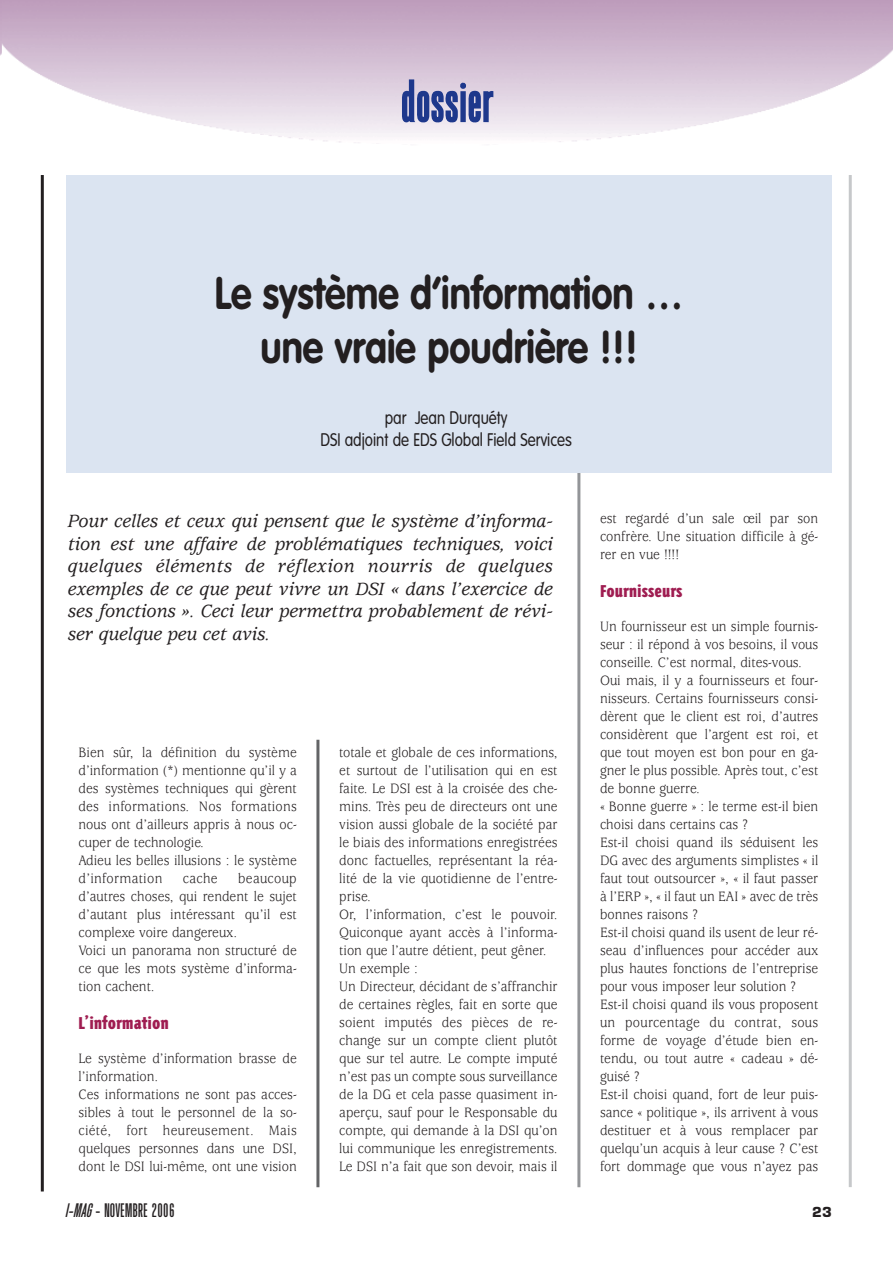
<style>
.page{position:relative;width:893px;height:1263px;background:#fff}
.page>*{position:absolute;margin:0;border:0;box-sizing:border-box;transform-origin:0 0}
.t1{font:54px "Undertaker";letter-spacing:.01em;color:#1e388c}
.t2{font:700 45px/54px "VAG Rounded";color:#231f20;text-align:center;scale:.85 1}
.t3{font:900 19.8px "Triplex Cond";color:#9f1d51;scale:1.2 1}
.t4{font:italic 500 19.5px/22.5px "Usherwood";color:#231f20;text-align:justify}
.t5{font:300 18px/21.6px "VAG Rounded";color:#231f20;text-align:center;scale:.85 1}
.t6{font:18px "Undertaker";color:#231f20}
.t7{font:15px/18px "Usherwood";color:#231f20;scale:.9 1}
.t8{font:700 13.5px "Eurostile";color:#231f20}
.s1{font-style:italic}
</style>
<div class="page">
<hr style="left:849px;top:175px;width:3px;height:1012px;background:#c6c8ca">
<hr style="left:316px;top:740px;width:3px;height:447px;background:#636466">
<hr style="left:41px;top:175px;width:3px;height:1016px;background:#231f20">
<hr style="left:577px;top:175px;width:3px;height:1012px;background:#939598">
<img style="left:0;top:1px;width:2px;height:55px">
<div style="left:66px;top:175px;width:766px;height:298px;background:#dbe4f1"></div>
<h1 class="t1" style="left:402px;top:79px;width:94px">dossier</h1>
<h2 class="t2" style="left:215px;top:270px;width:553px">Le système d’information … une vraie poudrière !!!</h2>
<p class="t5" style="left:320px;top:409px;width:297px">par Jean Durquéty<br>DSI adjoint de EDS Global Field Services</p>
<p class="t4" style="left:68px;top:512px;width:486px">Pour celles et ceux qui pensent que le système d’informa&shy;tion est une affaire de problématiques techniques, voici quelques éléments de réflexion nourris de quelques exemples de ce que peut vivre un DSI « dans l’exercice de ses fonctions ». Ceci leur permettra probablement de révi&shy;ser quelque peu cet avis.</p>
<p class="t7" style="left:79px;top:744px;width:244px">Bien sûr, la définition du système d’information (*) mentionne qu’il y a des systèmes techniques qui gèrent des informations. Nos formations nous ont d’ailleurs appris à nous oc&shy;cuper de technologie.<br>Adieu les belles illusions : le système d’information</p>
<p class="t7" style="left:79px;top:870px;width:244px;text-indent:160px">beaucoup d’autres choses, qui rendent le sujet d’autant plus intéressant qu’il est complexe voire dangereux.<br>Voici un panorama non structuré de ce que les mots système d’informa&shy;tion cachent.</p>
<h3 class="t3" style="left:79px;top:1015px;width:77px">L’information</h3>
<p class="t7" style="left:79px;top:1050px;width:244px">Le système d’information brasse de l’information.<br>Ces informations ne sont pas acces&shy;sibles à tout le personnel de la so&shy;ciété, fort heureusement. Mais quelques personnes dans une DSI, dont le DSI lui-même, ont une vision</p>
<p class="t7" style="left:183px;top:870px;width:40px">cache</p>
<p class="t7" style="left:339px;top:744px;width:244px">totale et globale de ces informations, et surtout de l’utilisation qui en est faite. Le DSI est à la croisée des che&shy;mins. Très peu de directeurs ont une vision aussi globale de la société par le biais des informations enregistrées donc factuelles, représentant la réa&shy;lité de la vie quotidienne de l’entre&shy;prise.<br>Or, l’information, c’est le pouvoir.<br>Quiconque ayant accès à l’informa&shy;tion que l’autre détient, peut gêner.<br>Un exemple :<br>Un Directeur, décidant de s’affranchir de certaines règles, fait en sorte que soient imputés des pièces de re&shy;change sur un compte client plutôt que sur tel autre. Le compte imputé n’est pas un compte sous surveillance de la DG et cela passe quasiment in&shy;aperçu, sauf pour le Responsable du compte, qui demande à la DSI qu’on lui communique les enregistrements.<br>Le DSI n’a fait que son devoir, mais il</p>
<p class="t7" style="left:600px;top:510px;width:244px;text-align:justify">est regardé d’un sale œil par son confrère. Une situation difficile à gé&shy;rer en vue !!!!</p>
<h3 class="t3" style="left:600px;top:583px;width:70px">Fournisseurs</h3>
<p class="t7" style="left:600px;top:618px;width:244px">Un fournisseur est un simple fournis&shy;seur : il répond à vos besoins, il vous conseille. C’est normal, dites-vous.<br>Oui mais, il y a fournisseurs et four&shy;nisseurs. Certains fournisseurs consi&shy;dèrent que le client est roi, d’autres considèrent que l’argent est roi, et que tout moyen est bon pour en ga&shy;gner le plus possible. Après tout, c’est de bonne guerre.<br>« Bonne guerre » : le terme est-il bien choisi dans certains cas ?<br>Est-il choisi quand ils séduisent les DG avec des arguments simplistes « il faut tout outsourcer », « il faut passer à l’ERP », « il faut un EAI » avec de très bonnes raisons ?<br>Est-il choisi quand ils usent de leur ré&shy;seau d’influences pour accéder aux plus hautes fonctions de l’entreprise pour vous imposer leur solution ?<br>Est-il choisi quand ils vous proposent un pourcentage du contrat, sous forme de voyage d’étude bien en&shy;tendu, ou tout autre « cadeau » dé&shy;guisé ?<br>Est-il choisi quand, fort de leur puis&shy;sance « politique », ils arrivent à vous destituer et à vous remplacer par quelqu’un acquis à leur cause ? C’est fort dommage que vous n’ayez pas</p>
<p class="t6" style="left:65px;top:1203px;width:111px"><span class="s1">I-MAG</span>- NOVEMBRE 2006</p>
<p class="t8" style="left:812px;top:1207px;width:21px">23</p>
</div>
